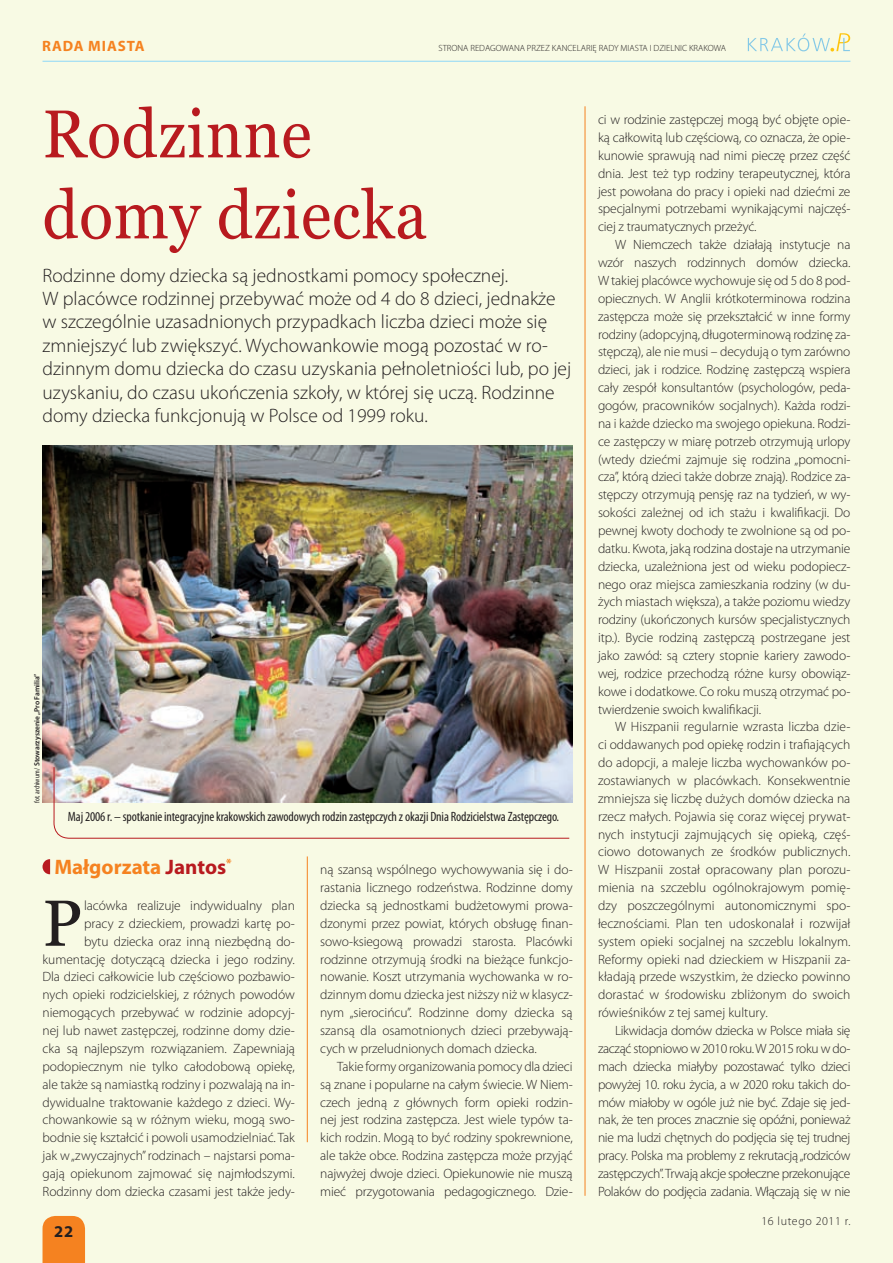
<style>
.page{position:relative;width:893px;height:1263px;background:#f8fae4}
.page>*{position:absolute;margin:0;border:0;box-sizing:border-box;transform-origin:0 0}
.t1{font:67.5px/81px "Georgia";letter-spacing:.01em;color:#b81a1f;scale:.93 1}
.t2{font:64.95px "Georgia";color:#231f20}
.t3{font:700 21px "Myriad Pro";color:#f58220}
.t4{font:300 19.5px/23.4px "Myriad Pro";color:#231f20}
.t5{font:700 16.5px "Myriad Pro";color:#231f20}
.t6{font:700 15px "Myriad Pro";color:#f58220}
.t7{font:300 13.5px/17.9px "Myriad Pro";letter-spacing:-.005em;color:#231f20;text-align:justify}
.t8{font:condensed 13.5px "Myriad Pro";letter-spacing:-.01em;color:#231f20}
.t9{font:300 12px "Myriad Pro";letter-spacing:.05em;color:#231f20}
.t10{font:300 9px "Myriad Pro";color:#231f20}
.t11{font:600 7.5px "Myriad Pro";color:#231f20}
.s1{font-weight:400;font-stretch:condensed}
.s2{color:#b81a1f}
</style>
<div class="page">
<div style="left:43px;top:1216px;width:42px;height:47px;background:#f58220"></div>
<hr style="left:43px;top:61px;width:807px;height:1px;background:#8dd7f7">
<svg style="left:748px;top:33px;width:102px;height:19px"></svg>
<img style="left:43px;top:446px;width:530px;height:357px">
<hr style="left:585px;top:106px;width:1px;height:1090px;background:#f58220">
<hr style="left:307px;top:856px;width:1px;height:286px;background:#f58220">
<img style="left:52px;top:766px;width:518px;height:73px">
<svg style="left:43px;top:859px;width:7px;height:15px"></svg>
<p class="t6" style="left:42px;top:36px;width:22px">Rada</p>
<p class="t6" style="left:88px;top:36px;width:23px">Miasta</p>
<p class="t10" style="left:439px;top:42px;width:289px">STRONA REDAGOWANA PRZEZ KANCELARIĘ RADY MIASTA I DZIELNIC KRAKOWA</p>
<h1 class="t1" style="left:43px;top:93px;width:415px">Rodzinne domy dziecka</h1>
<p class="t4" style="left:43px;top:263px;width:530px">Rodzinne domy dziecka są jednostkami pomocy społecznej.<br>W placówce rodzinnej przebywać może od 4 do 8 dzieci, jednakże w szczególnie uzasadnionych przypadkach liczba dzieci może się zmniejszyć lub zwiększyć. Wychowankowie mogą pozostać w ro&shy;dzinnym domu dziecka do czasu uzyskania pełnoletniości lub, po jej uzyskaniu, do czasu ukończenia szkoły, w której się uczą. Rodzinne domy dziecka funkcjonują w Polsce od 1999 roku.</p>
<p class="t11" style="left:32px;top:803px;width:131px;rotate:-90deg"><span class="s1">fot. archiwum /</span> Stowarzyszenie „Pro Familia”</p>
<p class="t8" style="left:68px;top:808px;width:493px">Maj 2006 r. – spotkanie integracyjne krakowskich zawodowych rodzin zastępczych z okazji Dnia Rodzicielstwa Zastępczego.</p>
<h3 class="t3" style="left:54px;top:853px;width:179px">Małgorzata <span class="s2">Jantos</span><sup>*</sup></h3>
<p class="t7" style="left:320px;top:861px;width:254px">ną szansą wspólnego wychowywania się i do&shy;rastania licznego rodzeństwa. Rodzinne domy dziecka są jednostkami budżetowymi prowa&shy;dzonymi przez powiat, których obsługę finan&shy;sowo-ksiegową prowadzi starosta. Placówki rodzinne otrzymują środki na bieżące funkcjo&shy;nowanie. Koszt utrzymania wychowanka w ro&shy;dzinnym domu dziecka jest niższy niż w klasycz&shy;nym „sierocińcu”. Rodzinne domy dziecka są szansą dla osamotnionych dzieci przebywają&shy;cych w przeludnionych domach dziecka.</p>
<p class="t7" style="left:320px;top:1057px;width:254px;text-indent:17px">Takie formy organizowania pomocy dla dzieci są znane i popularne na całym świecie. W Niem&shy;czech jedną z głównych form opieki rodzin&shy;nej jest rodzina zastępcza. Jest wiele typów ta&shy;kich rodzin. Mogą to być rodziny spokrewnione, ale także obce. Rodzina zastępcza może przyjąć najwyżej dwoje dzieci. Opiekunowie nie muszą mieć przygotowania pedagogicznego. Dzie-</p>
<p class="t7" style="left:43px;top:896px;width:254px;text-align:right">lacówka realizuje indywidualny plan<br>pracy z dzieckiem, prowadzi kartę po-<br>bytu dziecka oraz inną niezbędną do&shy;kumentację dotyczącą dziecka i jego rodziny.<br>Dla dzieci całkowicie lub częściowo pozbawio&shy;nych opieki rodzicielskiej, z różnych powodów niemogących przebywać w rodzinie adopcyj&shy;nej lub nawet zastępczej, rodzinne domy dzie&shy;cka są najlepszym rozwiązaniem. Zapewniają podopiecznym nie tylko całodobową opiekę, ale także są namiastką rodziny i pozwalają na in&shy;dywidualne traktowanie każdego z dzieci. Wy&shy;chowankowie są w różnym wieku, mogą swo&shy;bodnie się kształcić i powoli usamodzielniać. Tak jak w „zwyczajnych” rodzinach – najstarsi poma&shy;gają opiekunom zajmować się najmłodszymi.<br>Rodzinny dom dziecka czasami jest także jedy-</p>
<h2 class="t2" style="left:43px;top:886px;width:41px">P</h2>
<p class="t5" style="left:54px;top:1221px;width:21px">22</p>
<p class="t7" style="left:598px;top:111px;width:254px">ci w rodzinie zastępczej mogą być objęte opie&shy;ką całkowitą lub częściową, co oznacza, że opie&shy;kunowie sprawują nad nimi pieczę przez część dnia. Jest też typ rodziny terapeutycznej, która jest powołana do pracy i opieki nad dziećmi ze specjalnymi potrzebami wynikającymi najczęś&shy;ciej z traumatycznych przeżyć.</p>
<p class="t7" style="left:598px;top:236px;width:254px;text-indent:17px">W Niemczech także działają instytucje na wzór naszych rodzinnych domów dziecka.<br>W takiej placówce wychowuje się od 5 do 8 pod&shy;opiecznych. W Anglii krótkoterminowa rodzina zastępcza może się przekształcić w inne formy rodziny (adopcyjną, długoterminową rodzinę za&shy;stępczą), ale nie musi – decydują o tym zarówno dzieci, jak i rodzice. Rodzinę zastępczą wspiera cały zespół konsultantów (psychologów, peda&shy;gogów, pracowników socjalnych). Każda rodzi&shy;na i każde dziecko ma swojego opiekuna. Rodzi&shy;ce zastępczy w miarę potrzeb otrzymują urlopy (wtedy dziećmi zajmuje się rodzina „pomocni&shy;cza”, którą dzieci także dobrze znają). Rodzice za&shy;stępczy otrzymują pensję raz na tydzień, w wy&shy;sokości zależnej od ich stażu i kwalifikacji. Do pewnej kwoty dochody te zwolnione są od po&shy;datku. Kwota, jaką rodzina dostaje na utrzymanie dziecka, uzależniona jest od wieku podopiecz&shy;nego oraz miejsca zamieszkania rodziny (w du&shy;żych miastach większa), a także poziomu wiedzy rodziny (ukończonych kursów specjalistycznych itp.). Bycie rodziną zastępczą postrzegane jest jako zawód: są cztery stopnie kariery zawodo&shy;wej, rodzice przechodzą różne kursy obowiąz&shy;kowe i dodatkowe. Co roku muszą otrzymać po&shy;twierdzenie swoich kwalifikacji.</p>
<p class="t7" style="left:598px;top:718px;width:254px;text-indent:17px">W Hiszpanii regularnie wzrasta liczba dzie&shy;ci oddawanych pod opiekę rodzin i trafiających do adopcji, a maleje liczba wychowanków po&shy;zostawianych w placówkach. Konsekwentnie zmniejsza się liczbę dużych domów dziecka na rzecz małych. Pojawia się coraz więcej prywat&shy;nych instytucji zajmujących się opieką, częś&shy;ciowo dotowanych ze środków publicznych.<br>W Hiszpanii został opracowany plan porozu&shy;mienia na szczeblu ogólnokrajowym pomię&shy;dzy poszczególnymi autonomicznymi spo&shy;łecznościami. Plan ten udoskonalał i rozwijał system opieki socjalnej na szczeblu lokalnym.<br>Reformy opieki nad dzieckiem w Hiszpanii za&shy;kładają przede wszystkim, że dziecko powinno dorastać w środowisku zbliżonym do swoich rówieśników z tej samej kultury.</p>
<p class="t7" style="left:598px;top:1021px;width:254px;text-indent:17px">Likwidacja domów dziecka w Polsce miała się zacząć stopniowo w 2010 roku. W 2015 roku w do&shy;mach dziecka miałyby pozostawać tylko dzieci powyżej 10. roku życia, a w 2020 roku takich do&shy;mów miałoby w ogóle już nie być. Zdaje się jed&shy;nak, że ten proces znacznie się opóźni, ponieważ nie ma ludzi chętnych do podjęcia się tej trudnej pracy. Polska ma problemy z rekrutacją „rodziców zastępczych”. Trwają akcje społeczne przekonujące Polaków do podjęcia zadania. Włączają się w nie</p>
<p class="t9" style="left:761px;top:1213px;width:90px">16 lutego 2011 r.</p>
</div>
